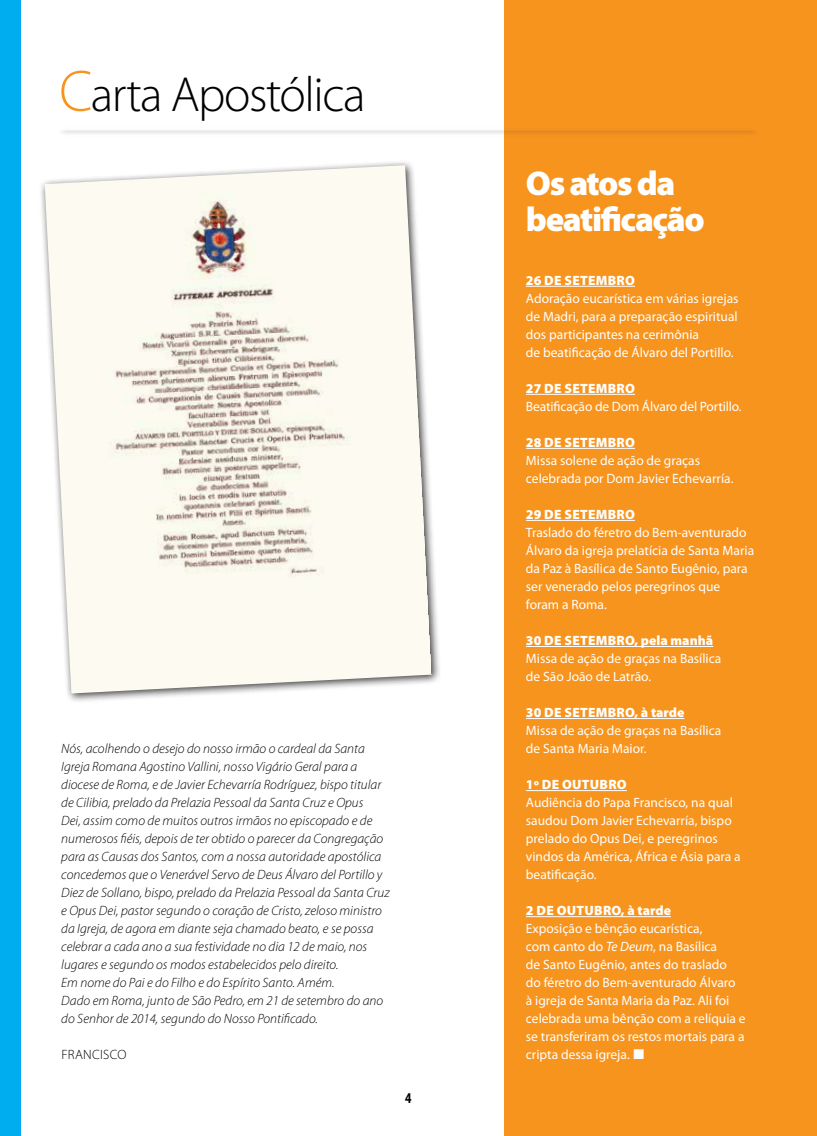
<style>
.page{position:relative;width:817px;height:1136px;background:#fff}
.page>*{position:absolute;margin:0;border:0;box-sizing:border-box;transform-origin:0 0}
.t1{font:300 49.5px "Myriad Pro";letter-spacing:-.03em;color:#000}
.t2{font:900 34.5px/36px "Myriad Pro";letter-spacing:-.04em;color:#fff}
.t3{font:700 condensed 15px "Myriad Pro";color:#000}
.t4{font:13.5px/18px "Myriad Pro";color:#fff}
.t5{font:italic 300 13.5px/18px "Myriad Pro";color:#000}
.t6{font:900 13.5px "Myriad Pro";letter-spacing:.02em;color:#fff}
.t7{font:300 13.5px "Myriad Pro";color:#000}
.s1{font-size:58.5px;color:#f7941e}
.s2{font-style:italic}
</style>
<div class="page">
<div style="left:0;top:0;width:21px;height:1135px;background:#00aeef"></div>
<div style="left:504px;top:0;width:312px;height:1135px;background:#f7941e"></div>
<div style="left:39px;top:160px;width:402px;height:543px;background:#000;opacity:.75"></div>
<img style="left:45px;top:176px;width:386px;height:517px">
<img style="left:39px;top:130px;width:716px;height:46px">
<hr style="left:526px;top:286px;width:109px;height:1px;background:#fff">
<hr style="left:526px;top:394px;width:109px;height:1px;background:#fff">
<hr style="left:526px;top:448px;width:109px;height:1px;background:#fff">
<hr style="left:526px;top:520px;width:109px;height:1px;background:#fff">
<hr style="left:526px;top:646px;width:187px;height:1px;background:#fff">
<hr style="left:526px;top:718px;width:158px;height:1px;background:#fff">
<hr style="left:526px;top:790px;width:100px;height:1px;background:#fff">
<hr style="left:526px;top:916px;width:144px;height:1px;background:#fff">
<h1 class="t1" style="left:59px;top:64px;width:308px"><span class="s1">C</span>arta Apostólica</h1>
<p class="t5" style="left:61px;top:739px;width:330px">Nós, acolhendo o desejo do nosso irmão o cardeal da Santa Igreja Romana Agostino Vallini, nosso Vigário Geral para a diocese de Roma, e de Javier Echevarría Rodríguez, bispo titular de Cilibia, prelado da Prelazia Pessoal da Santa Cruz e Opus<br>Dei, assim como de muitos outros irmãos no episcopado e de numerosos fiéis, depois de ter obtido o parecer da Congregação para as Causas dos Santos, com a nossa autoridade apostólica concedemos que o Venerável Servo de Deus Álvaro del Portillo y Diez de Sollano, bispo, prelado da Prelazia Pessoal da Santa Cruz e Opus Dei, pastor segundo o coração de Cristo, zeloso ministro da Igreja, de agora em diante seja chamado beato, e se possa celebrar a cada ano a sua festividade no dia 12 de maio, nos lugares e segundo os modos estabelecidos pelo direito.<br>Em nome do Pai e do Filho e do Espírito Santo. Amém.<br>Dado em Roma, junto de São Pedro, em 21 de setembro do ano do Senhor de 2014, segundo do Nosso Pontificado.</p>
<p class="t7" style="left:61px;top:1046px;width:15px">Francisco</p>
<p class="t3" style="left:405px;top:1088px;width:8px">4</p>
<h2 class="t2" style="left:526px;top:164px;width:180px">OS ATOS DA<br>BEATIFICAÇÃO</h2>
<p class="t6" style="left:526px;top:271px;width:108px">26 DE SETEMBRO</p>
<p class="t4" style="left:526px;top:289px;width:214px">Adoração eucarística em várias igrejas de Madri, para a preparação espiritual dos participantes na cerimônia<br>de beatificação de Álvaro del Portillo.</p>
<p class="t6" style="left:526px;top:379px;width:108px">27 DE SETEMBRO</p>
<p class="t4" style="left:526px;top:397px;width:217px">Beatificação de Dom Álvaro del Portillo.</p>
<p class="t6" style="left:526px;top:433px;width:108px">28 DE SETEMBRO</p>
<p class="t4" style="left:526px;top:451px;width:209px">Missa solene de ação de graças celebrada por Dom Javier Echevarría.</p>
<p class="t6" style="left:526px;top:505px;width:108px">29 DE SETEMBRO</p>
<p class="t4" style="left:526px;top:523px;width:230px">Traslado do féretro do Bem-aventurado Álvaro da igreja prelatícia de Santa Maria da Paz à Basílica de Santo Eugênio, para ser venerado pelos peregrinos que foram a Roma.</p>
<p class="t6" style="left:526px;top:631px;width:189px">30 DE SETEMBRO, PELA MANHÃ</p>
<p class="t4" style="left:526px;top:649px;width:197px">Missa de ação de graças na Basílica de São João de Latrão.</p>
<p class="t6" style="left:526px;top:703px;width:160px">30 DE SETEMBRO, À TARDE</p>
<p class="t4" style="left:526px;top:721px;width:197px">Missa de ação de graças na Basílica de Santa Maria Maior.</p>
<p class="t6" style="left:526px;top:775px;width:100px">1º DE OUTUBRO</p>
<p class="t4" style="left:526px;top:793px;width:216px">Audiência do Papa Francisco, na qual saudou Dom Javier Echevarría, bispo prelado do Opus Dei, e peregrinos vindos da América, África e Ásia para a beatificação.</p>
<p class="t6" style="left:526px;top:901px;width:146px">2 DE OUTUBRO, À TARDE</p>
<p class="t4" style="left:526px;top:919px;width:221px">Exposição e bênção eucarística,<br>com canto do <span class="s2">Te Deum</span>, na Basílica<br>de Santo Eugênio, antes do traslado<br>do féretro do Bem-aventurado Álvaro<br>à igreja de Santa Maria da Paz. Ali foi celebrada uma bênção com a relíquia e se transferiram os restos mortais para a cripta dessa igreja.</p>
</div>
